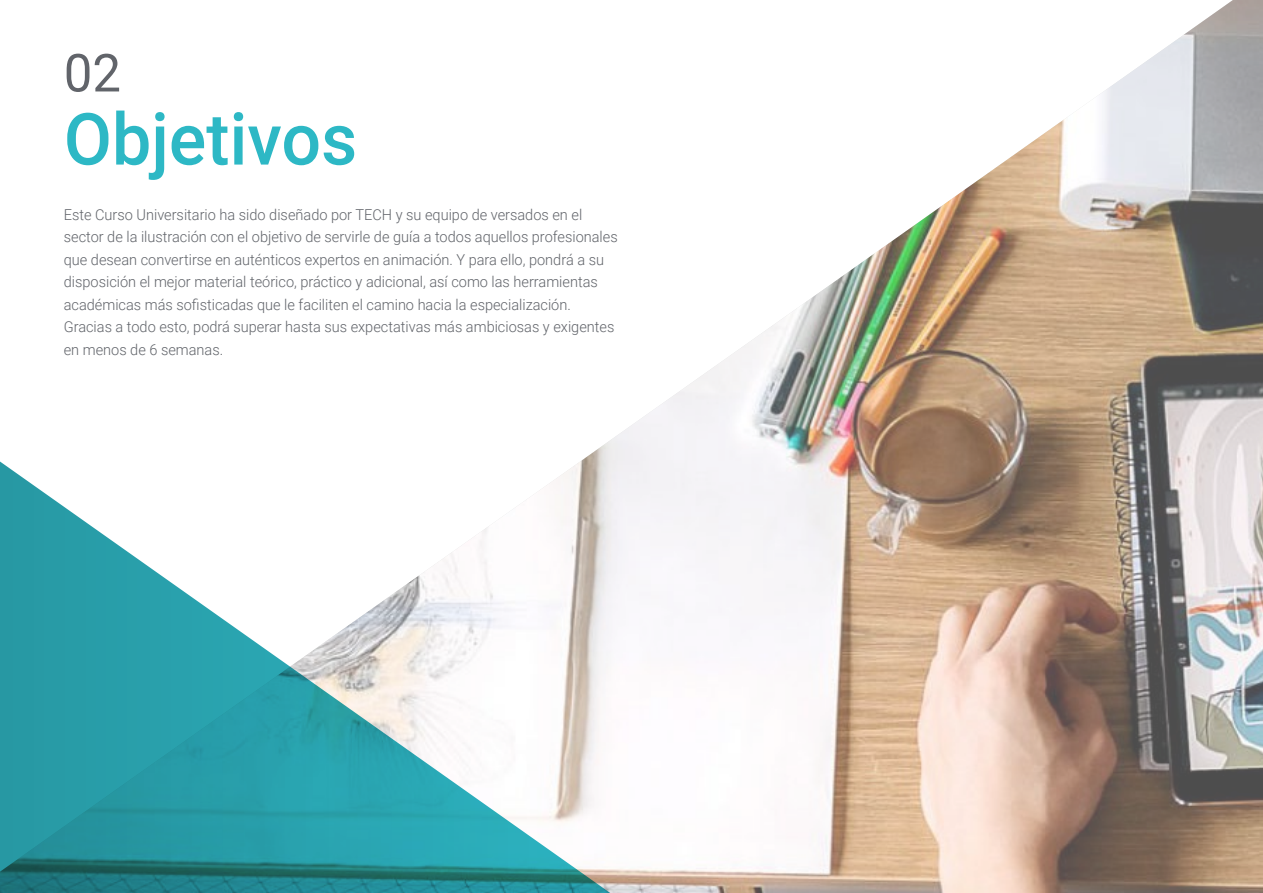
<style>
.page{position:relative;width:1263px;height:893px;background:#fff}
.page>*{position:absolute;margin:0;border:0;box-sizing:border-box;transform-origin:0 0}
.t1{font:500 72px "Roboto";color:#2db8c5}
.t2{font:52.5px "Roboto";color:#61646a}
.t3{font:300 15px/22.5px "Roboto";color:#61646a}
</style>
<div class="page">
<img style="left:602px;top:0;width:661px;height:893px">
<svg style="left:0;top:446px;width:640px;height:447px"></svg>
<h2 class="t2" style="left:64px;top:36px;width:59px">02</h2>
<h1 class="t1" style="left:64px;top:89px;width:295px">Objetivos</h1>
<p class="t3" style="left:64px;top:203px;width:555px">Este Curso Universitario ha sido diseñado por TECH y su equipo de versados en el sector de la ilustración con el objetivo de servirle de guía a todos aquellos profesionales que desean convertirse en auténticos expertos en animación. Y para ello, pondrá a su disposición el mejor material teórico, práctico y adicional, así como las herramientas académicas más sofisticadas que le faciliten el camino hacia la especialización.<br>Gracias a todo esto, podrá superar hasta sus expectativas más ambiciosas y exigentes en menos de 6 semanas.</p>
</div>
